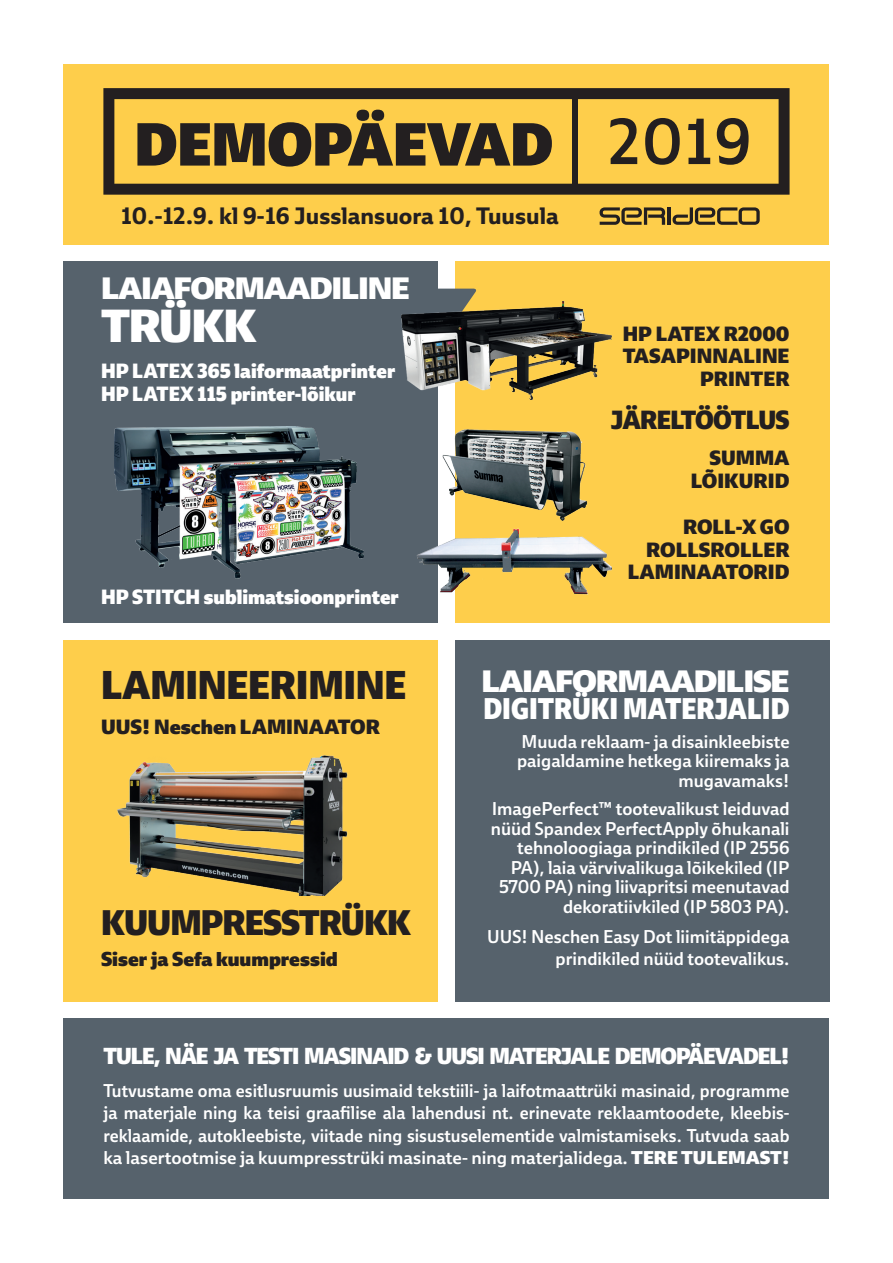
<style>
.page{position:relative;width:893px;height:1263px;background:#fff}
.page>*{position:absolute;margin:0;border:0;box-sizing:border-box;transform-origin:0 0}
.t1{font:58.95px "Ebony Bl";color:#231f20;scale:.96 1}
.t2{font:45px "Ebony Hv";letter-spacing:-.03em;color:#fff}
.t3{font:39px "Ebony Hv";letter-spacing:-.01em;color:#231f20;scale:.95 1}
.t4{font:34.5px "Ebony Hv";letter-spacing:-.03em;color:#231f20;scale:.95 1}
.t5{font:30px "Ebony Hv";letter-spacing:-.04em;color:#fff;scale:1.07 1}
.t6{font:30px "Ebony Hv";letter-spacing:-.04em;color:#fff;scale:1.05 1}
.t7{font:29.1px "Ebony Hv";color:#fff;scale:.88 1}
.t8{font:25.5px "Ebony Hv";letter-spacing:-.03em;color:#231f20;scale:.95 1}
.t9{font:700 23.1px "Ebony";color:#231f20;scale:1.04 1}
.t10{font:22.5px "Ebony Hv";letter-spacing:-.05em;color:#fff;scale:.95 1}
.t11{font:19.95px "Ebony Hv";color:#231f20}
.t12{font:19.95px "Ebony Hv";color:#fff;scale:.95 1}
.t13{font:19.5px "Ebony Hv";color:#231f20}
.t14{font:18px/19.5px "Ebony Sb";color:#fff;text-align:right}
.s1{font-family:"Ebony Hv"}
</style>
<div class="page">
<div style="left:64px;top:1018px;width:765px;height:181px;background:#56626c"></div>
<div style="left:64px;top:261px;width:374px;height:362px;background:#56626c"></div>
<div style="left:455px;top:261px;width:374px;height:362px;background:#fece4b"></div>
<div style="left:64px;top:640px;width:374px;height:361px;background:#fece4b"></div>
<div style="left:455px;top:640px;width:374px;height:361px;background:#56626c"></div>
<div style="left:64px;top:64px;width:765px;height:180px;background:#fece4b"></div>
<svg style="left:103px;top:88px;width:687px;height:107px"></svg>
<svg style="left:610px;top:118px;width:139px;height:47px"></svg>
<div style="left:572px;top:93px;width:6px;height:98px;background:#231f20"></div>
<img style="left:442px;top:429px;width:144px;height:71px">
<svg style="left:600px;top:207px;width:65px;height:18px"></svg>
<hr style="left:667px;top:207px;width:4px;height:18px;background:#231f20">
<svg style="left:673px;top:207px;width:87px;height:18px"></svg>
<svg style="left:438px;top:288px;width:38px;height:13px"></svg>
<img style="left:417px;top:500px;width:194px;height:95px">
<div style="left:135px;top:103px;width:422px;height:72px;background:#fece4b"></div>
<img style="left:402px;top:301px;width:209px;height:98px">
<img style="left:115px;top:427px;width:249px;height:152px">
<img style="left:117px;top:756px;width:231px;height:140px">
<p class="t1" style="left:135px;top:104px;width:437px">DEMOPÄEVAD</p>
<p class="t9" style="left:121px;top:201px;width:423px">10.-12.9. kl 9-16 Jusslansuora 10, Tuusula</p>
<p class="t6" style="left:101px;top:268px;width:296px">LAIAFORMAADILINE</p>
<p class="t2" style="left:101px;top:296px;width:157px">TRÜKK</p>
<p class="t12" style="left:101px;top:358px;width:311px">HP LATEX 365 laiformaatprinter</p>
<p class="t12" style="left:101px;top:380px;width:270px">HP LATEX 115 printer-lõikur</p>
<p class="t12" style="left:101px;top:583px;width:315px">HP STITCH sublimatsioonprinter</p>
<p class="t11" style="left:623px;top:320px;width:168px">HP LATEX R2000</p>
<p class="t11" style="left:623px;top:342px;width:168px">TASAPINNALINE</p>
<p class="t11" style="left:700px;top:365px;width:91px">PRINTER</p>
<p class="t8" style="left:611px;top:403px;width:190px">JÄRELTÖÖTLUS</p>
<p class="t11" style="left:709px;top:444px;width:82px">SUMMA</p>
<p class="t11" style="left:691px;top:467px;width:100px">LÕIKURID</p>
<p class="t11" style="left:683px;top:514px;width:108px">ROLL-X GO</p>
<p class="t11" style="left:646px;top:536px;width:145px">ROLLSROLLER</p>
<p class="t11" style="left:628px;top:559px;width:163px">LAMINAATORID</p>
<p class="t3" style="left:101px;top:658px;width:323px">LAMINEERIMINE</p>
<p class="t11" style="left:101px;top:713px;width:280px">UUS! Neschen LAMINAATOR</p>
<p class="t4" style="left:101px;top:899px;width:328px">KUUMPRESSTRÜKK</p>
<p class="t13" style="left:101px;top:946px;width:238px">Siser ja Sefa kuumpressid</p>
<p class="t5" style="left:481px;top:661px;width:290px">LAIAFORMAADILISE</p>
<p class="t7" style="left:483px;top:689px;width:349px">DIGITRÜKI MATERJALID</p>
<p class="t14" style="left:517px;top:731px;width:274px">Muuda reklaam- ja disainkleebiste paigaldamine hetkega kiiremaks ja mugavamaks!</p>
<p class="t14" style="left:491px;top:799px;width:300px">ImagePerfect™ tootevalikust leiduvad nüüd Spandex PerfectApply õhukanali tehnoloogiaga prindikiled (IP 2556<br>PA), laia värvivalikuga lõikekiled (IP 5700 PA) ning liivapritsi meenutavad dekoratiivkiled (IP 5803 PA).</p>
<p class="t14" style="left:487px;top:926px;width:304px;line-height:21.6px">UUS! Neschen Easy Dot liimitäppidega prindikiled nüüd tootevalikus.</p>
<p class="t10" style="left:103px;top:1040px;width:724px">TULE, NÄE JA TESTI MASINAID &amp; UUSI MATERJALE DEMOPÄEVADEL!</p>
<p class="t14" style="left:103px;top:1079px;width:688px;line-height:22.5px;text-align:justify">Tutvustame oma esitlusruumis uusimaid tekstiili- ja laifotmaattrüki masinaid, programme ja materjale ning ka teisi graafilise ala lahendusi nt. erinevate reklaamtoodete, kleebis&shy;reklaamide, autokleebiste, viitade ning sisustuselementide valmistamiseks. Tutvuda saab ka lasertootmise ja kuumpresstrüki masinate- ning materjalidega. <span class="s1">TERE TULEMAST!</span></p>
</div>
